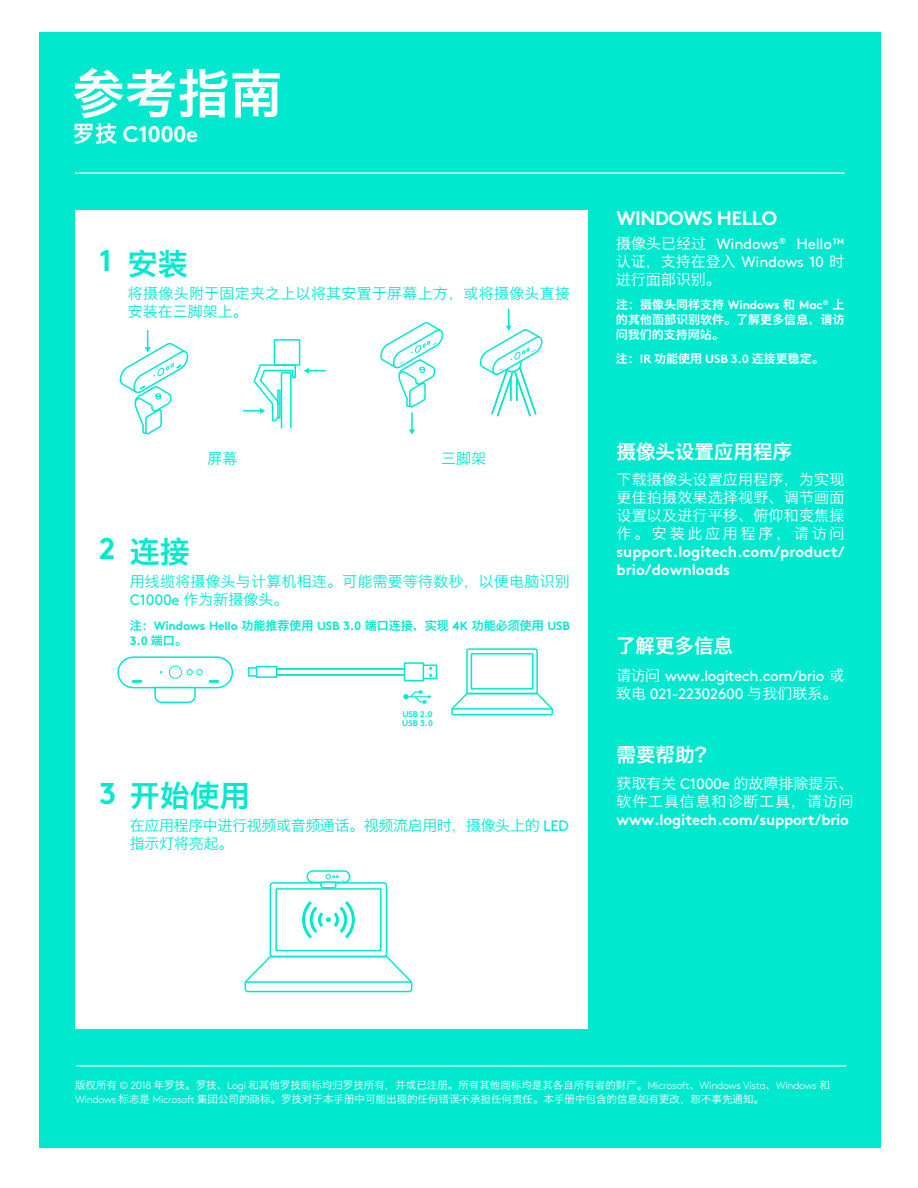
<style>
.page{position:relative;width:918px;height:1188px;background:#fff}
.page>*{position:absolute;margin:0;border:0;box-sizing:border-box;transform-origin:0 0}
.t1{font:52.5px "Hiragino Sans GB W6";color:#fff}
.t2{font:30px "Hiragino Sans GB W6";color:#00e9cf}
.t3{font:700 30px "Brown Std";color:#00e9cf}
.t4{font:700 22.5px "Brown Std";letter-spacing:-.025em;color:#fff}
.t5{font:19.5px "Hiragino Sans GB W6";color:#fff}
.t6{font:700 19.5px "Brown Std";letter-spacing:-.025em;color:#fff}
.t7{font:15px/18px "Hiragino Sans GB W3";letter-spacing:.01em;color:#00e9cf}
.t8{font:15px/18px "Hiragino Sans GB W3";letter-spacing:.015em;color:#fff}
.t9{font:700 15px/18px "Brown Std";letter-spacing:-.005em;color:#fff}
.t10{font:15px/18px "Brown Std";letter-spacing:-.015em;color:#fff}
.t11{font:15px/18px "Hiragino Sans GB W3";letter-spacing:-.025em;color:#00e9cf}
.t12{font:15px/18px "Hiragino Sans GB W3";letter-spacing:.055em;color:#fff}
.t13{font:12px/15px "Hiragino Sans GB W6";color:#fff;text-align:justify}
.t14{font:700 12px/15px "Brown Std";letter-spacing:-.015em;color:#00e9cf}
.t15{font:10.5px/13.5px "Hiragino Sans GB W3";color:#fff}
.t16{font:700 8.25px/9.3px "Brown Pro";color:#00e9cf}
.s1{font-family:"Hiragino Sans GB W6";font-weight:400}
.s2{font-family:"Brown Std"}
.s3{font-family:"Hiragino Sans GB W3"}
.s4{font-family:"Brown Std";font-weight:700}
.s5{font-family:"Brown Std";font-weight:300}
</style>
<div class="page">
<div style="left:39px;top:32px;width:842px;height:1116px;background:#00e9cf"></div>
<div style="left:75px;top:210px;width:513px;height:819px;background:#fff"></div>
<svg style="left:244px;top:956px;width:169px;height:37px"></svg>
<hr style="left:246px;top:981px;width:165px;height:2px;background:#00e9cf">
<div style="left:270px;top:882px;width:117px;height:75px;border:2px solid #00e9cf;border-radius:3px"></div>
<div style="left:275px;top:888px;width:107px;height:63px;border:2px solid #00e9cf"></div>
<svg style="left:302px;top:901px;width:53px;height:38px"></svg>
<div style="left:307px;top:870px;width:43px;height:13px;border:2px solid #00e9cf;border-radius:6px"></div>
<svg style="left:312px;top:874px;width:32px;height:15px"></svg>
<svg style="left:403px;top:690px;width:29px;height:14px"></svg>
<svg style="left:247px;top:666px;width:9px;height:11px"></svg>
<div style="left:256px;top:666px;width:21px;height:12px;border:2px solid #00e9cf"></div>
<svg style="left:424px;top:664px;width:14px;height:16px"></svg>
<div style="left:404px;top:662px;width:20px;height:19px;border:2px solid #00e9cf"></div>
<svg style="left:451px;top:693px;width:102px;height:23px"></svg>
<hr style="left:452px;top:708px;width:100px;height:2px;background:#00e9cf">
<div style="left:466px;top:648px;width:72px;height:46px;border:2px solid #00e9cf;border-radius:2px"></div>
<div style="left:471px;top:653px;width:63px;height:37px;border:2px solid #00e9cf"></div>
<div style="left:117px;top:656px;width:116px;height:32px;border:2px solid #00e9cf;border-radius:15px"></div>
<div style="left:169px;top:666px;width:13px;height:13px;border:1px solid #00e9cf;border-radius:50%"></div>
<svg style="left:132px;top:680px;width:10px;height:3px"></svg>
<svg style="left:209px;top:680px;width:10px;height:3px"></svg>
<svg style="left:187px;top:669px;width:16px;height:6px"></svg>
<svg style="left:154px;top:686px;width:43px;height:18px"></svg>
<div style="left:274px;top:339px;width:26px;height:27px;border:2px solid #00e9cf"></div>
<svg style="left:304px;top:368px;width:22px;height:6px"></svg>
<svg style="left:243px;top:364px;width:54px;height:65px"></svg>
<svg style="left:119px;top:330px;width:70px;height:105px"></svg>
<hr style="left:75px;top:172px;width:769px;height:2px;background:#fff">
<hr style="left:76px;top:1065px;width:770px;height:1px;background:#fff">
<svg style="left:479px;top:309px;width:64px;height:108px"></svg>
<hr style="left:510px;top:378px;width:2px;height:23px;background:#00e9cf">
<hr style="left:516px;top:378px;width:2px;height:23px;background:#00e9cf">
<hr style="left:277px;top:668px;width:127px;height:2px;background:#00e9cf">
<hr style="left:277px;top:674px;width:127px;height:2px;background:#00e9cf">
<svg style="left:380px;top:322px;width:64px;height:113px"></svg>
<h1 class="t1" style="left:72px;top:59px;width:211px">参考指南</h1>
<h3 class="t4" style="left:72px;top:120px;width:127px"><span class="s1">罗技</span> C1000e</h3>
<h2 class="t3" style="left:99px;top:243px;width:14px">1</h2>
<h2 class="t2" style="left:128px;top:245px;width:61px">安装</h2>
<h3 class="t7" style="left:128px;top:285px;width:444px">将摄像头附于固定夹之上以将其安置于屏幕上方，或将摄像头直接安装在三脚架上。</h3>
<h3 class="t7" style="left:208px;top:449px;width:31px">屏幕</h3>
<h3 class="t7" style="left:441px;top:449px;width:46px">三脚架</h3>
<h2 class="t3" style="left:99px;top:530px;width:18px">2</h2>
<h2 class="t2" style="left:130px;top:532px;width:61px">连接</h2>
<h3 class="t7" style="left:130px;top:572px;width:442px">用线缆将摄像头与计算机相连。可能需要等待数秒，以便电脑识别<br><span class="s2">C1000e</span> 作为新摄像头。</h3>
<p class="t14" style="left:130px;top:618px;width:442px"><span class="s1">注：</span>Windows Hello <span class="s1">功能推荐使用</span> USB 3.0 <span class="s1">端口连接，实现</span> 4K <span class="s1">功能必须使用</span> USB<br>3.0 <span class="s1">端口。</span></p>
<p class="t16" style="left:402px;top:708px;width:32px">USB 2.0<br>USB 3.0</p>
<h2 class="t3" style="left:99px;top:775px;width:19px">3</h2>
<h2 class="t2" style="left:130px;top:776px;width:121px">开始使用</h2>
<h3 class="t11" style="left:130px;top:816px;width:441px">在应用程序中进行视频或音频通话。视频流启用时，摄像头上的 <span class="s2">LED</span>指示灯将亮起。</h3>
<h3 class="t6" style="left:616px;top:206px;width:162px">WINDOWS HELLO</h3>
<h3 class="t10" style="left:616px;top:234px;width:230px"><span class="s3">摄像头已经过</span> Windows<sup>®</sup> Hello™</h3>
<h3 class="t8" style="left:616px;top:252px;width:230px">认证，支持在登入 <span class="s2">Windows 10</span> 时进行面部识别。</h3>
<p class="t13" style="left:616px;top:296px;width:230px">注：摄像头同样支持 <span class="s4">Windows</span> 和 <span class="s4">Mac</span><sup>®</sup> 上的其他面部识别软件。了解更多信息，请访问我们的支持网站。</p>
<p class="t13" style="left:616px;top:350px;width:209px">注：<span class="s4">IR</span> 功能使用 <span class="s4">USB 3.0</span> 连接更稳定。</p>
<h3 class="t5" style="left:616px;top:439px;width:177px">摄像头设置应用程序</h3>
<h3 class="t8" style="left:616px;top:470px;width:229px;text-align:justify">下载摄像头设置应用程序，为实现更佳拍摄效果选择视野、调节画面设置以及进行平移、俯仰和变焦操作。安装此应用程序，请访问</h3>
<h3 class="t9" style="left:616px;top:543px;width:230px">support.logitech.com/product/ brio/downloads</h3>
<h3 class="t5" style="left:616px;top:633px;width:118px">了解更多信息</h3>
<h3 class="t10" style="left:616px;top:667px;width:230px"><span class="s3">请访问</span> www.logitech.com/brio <span class="s3">或致电</span> 021-22302600 <span class="s3">与我们联系。</span></h3>
<h3 class="t5" style="left:616px;top:742px;width:99px">需要帮助？</h3>
<h3 class="t12" style="left:616px;top:774px;width:238px">获取有关 <span class="s2">C1000e</span> 的故障排除提示、软件工具信息和诊断工具，请访问</h3>
<h3 class="t9" style="left:616px;top:810px;width:234px">www.logitech.com/support/brio</h3>
<p class="t15" style="left:75px;top:1078px;width:756px">版权所有 <span class="s5">© 2018</span> 年罗技。罗技、<span class="s5">Logi</span> 和其他罗技商标均归罗技所有，并或已注册。所有其他商标均是其各自所有者的财产。<span class="s5">Microsoft</span>、<span class="s5">Windows Vista</span>、<span class="s5">Windows</span> 和<br><span class="s5">Windows</span> 标志是 <span class="s5">Microsoft</span> 集团公司的商标。罗技对于本手册中可能出现的任何错误不承担任何责任。本手册中包含的信息如有更改，恕不事先通知。</p>
</div>
